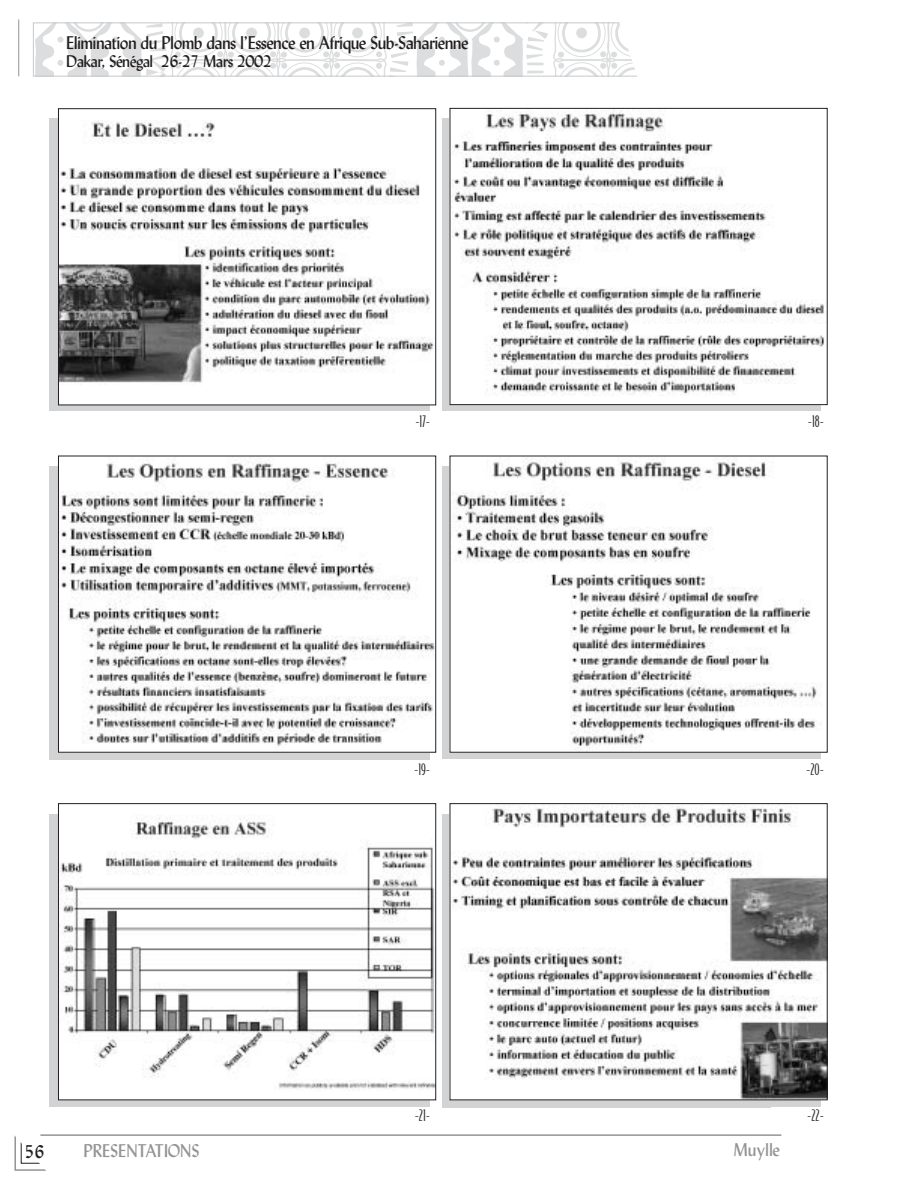
<style>
.page{position:relative;width:918px;height:1188px;background:#fff}
.page>*{position:absolute;margin:0;border:0;box-sizing:border-box;transform-origin:0 0}
.t1{font:18px "Lydian";letter-spacing:-.03em;color:#231f1f}
.t2{font:18px "Lydian";color:#939497}
.t3{font:16.5px "Lydian";letter-spacing:-.03em;color:#231f1f}
.t4{font:15px "Bodega Sans";color:#231f1f}
</style>
<div class="page">
<svg style="left:14px;top:1135px;width:32px;height:36px"></svg>
<hr style="left:40px;top:1134px;width:741px;height:2px;background:#939497">
<div style="left:49px;top:118px;width:380px;height:293px;background:#d1d3d5"></div>
<div style="left:442px;top:118px;width:379px;height:293px;background:linear-gradient(to right,#d1d3d5,#d1d3d5)"></div>
<div style="left:49px;top:466px;width:380px;height:293px;background:#d1d3d5"></div>
<div style="left:442px;top:466px;width:379px;height:293px;background:#d1d3d5"></div>
<img style="left:60px;top:118px;width:374px;height:285px">
<div style="left:58px;top:108px;width:378px;height:297px;border:1px solid #231f1f"></div>
<img style="left:452px;top:110px;width:372px;height:293px">
<div style="left:450px;top:108px;width:378px;height:297px;border:1px solid #231f1f"></div>
<img style="left:60px;top:458px;width:374px;height:293px">
<div style="left:58px;top:456px;width:378px;height:297px;border:1px solid #231f1f"></div>
<img style="left:452px;top:458px;width:369px;height:293px">
<div style="left:450px;top:456px;width:378px;height:297px;border:1px solid #231f1f"></div>
<div style="left:49px;top:814px;width:380px;height:292px;background:#d1d3d5"></div>
<svg style="left:442px;top:814px;width:379px;height:293px;background:#c8c9cb"></svg>
<div style="left:58px;top:804px;width:378px;height:296px;background:#fff"></div>
<img style="left:60px;top:818px;width:374px;height:271px">
<div style="left:58px;top:803px;width:378px;height:297px;border:1px solid #231f1f"></div>
<img style="left:452px;top:805px;width:374px;height:293px">
<div style="left:450px;top:803px;width:378px;height:297px;border:1px solid #231f1f"></div>
<hr style="left:18px;top:20px;width:1px;height:56px;background:#939497">
<svg style="left:33px;top:22px;width:604px;height:55px"></svg>
<p class="t1" style="left:66px;top:36px;width:404px">Elimination du Plomb dans l’Essence en Afrique Sub-Saharienne</p>
<p class="t3" style="left:66px;top:55px;width:207px">Dakar, Sénégal 26-27 Mars 2002</p>
<p class="t4" style="left:415px;top:417px;width:16px">-17-</p>
<p class="t4" style="left:808px;top:417px;width:18px">-18-</p>
<p class="t4" style="left:414px;top:765px;width:18px">-19-</p>
<p class="t4" style="left:806px;top:765px;width:19px">-20-</p>
<p class="t4" style="left:415px;top:1110px;width:17px">-21-</p>
<p class="t4" style="left:807px;top:1110px;width:18px">-22-</p>
<p class="t1" style="left:25px;top:1145px;width:21px">56</p>
<p class="t2" style="left:83px;top:1144px;width:118px">PRESENTATIONS</p>
<p class="t2" style="left:734px;top:1143px;width:48px">Muylle</p>
</div>
